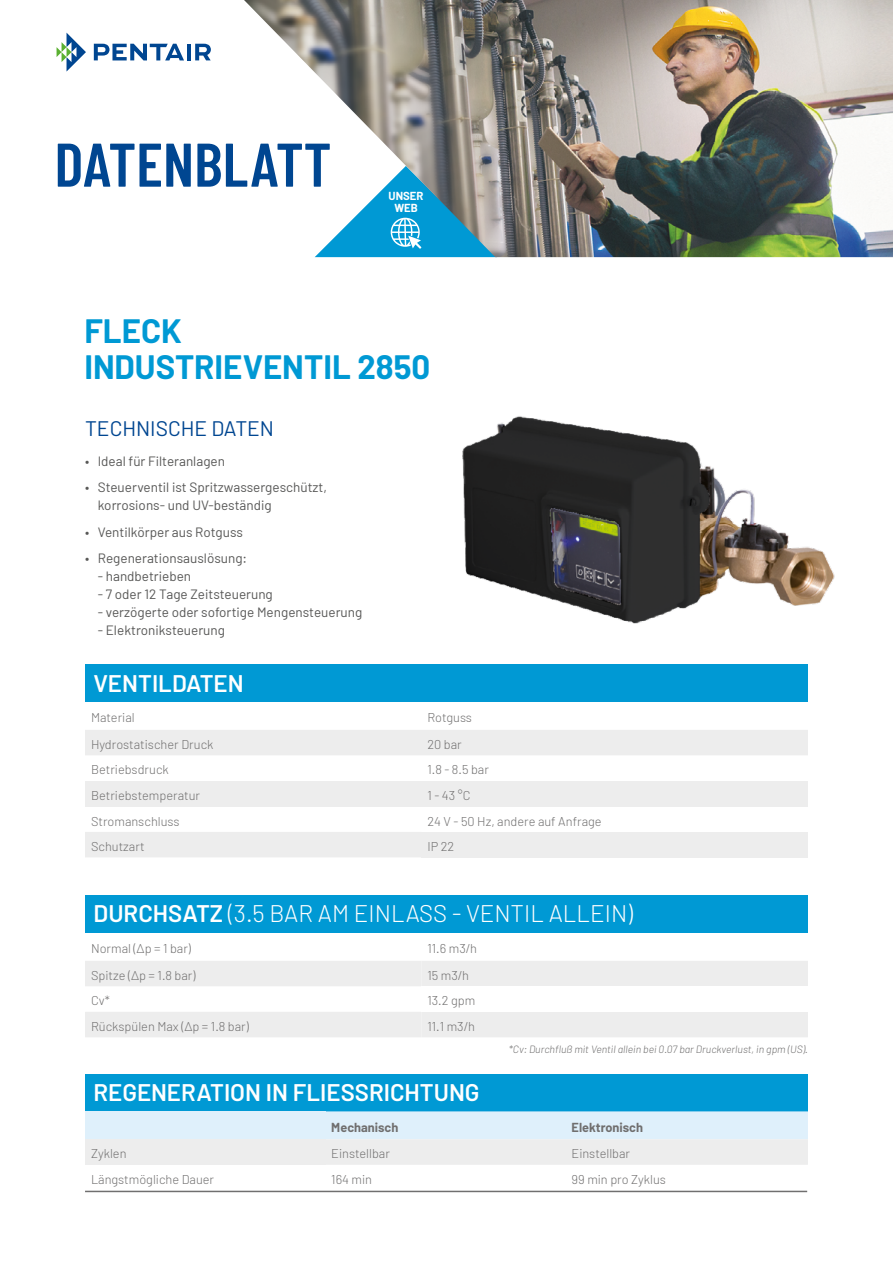
<style>
.page{position:relative;width:893px;height:1263px;background:#fff}
.page>*{position:absolute;margin:0;border:0;box-sizing:border-box;transform-origin:0 0}
.t1{font:600 61.5px "Barlow Condensed";color:#004691}
.t2{font:700 33px/36px "Barlow";color:#0099d4}
.t3{font:600 24px "Barlow";color:#fff}
.t4{font:300 24px "Barlow";color:#fff}
.t5{font:21px "Barlow";color:#004691}
.t6{font:13.5px/18px "Barlow";color:#575756}
.t7{font:300 12.75px "Barlow";color:#706f6f}
.t8{font:700 12.75px "Barlow";color:#706f6f}
.t9{font:700 11.4px/11.4px "Barlow";color:#fff;text-align:center}
.t10{font:italic 300 10.5px "Barlow";color:#706f6f}
.s1{font-weight:600}
</style>
<div class="page">
<img style="left:244px;top:0;width:649px;height:257px">
<hr style="left:85px;top:1191px;width:722px;height:1px;background:#706f6f">
<svg style="left:57px;top:33px;width:29px;height:39px"></svg>
<svg style="left:94px;top:44px;width:90px;height:16px"></svg>
<hr style="left:187px;top:44px;width:4px;height:16px;background:#004691">
<svg style="left:195px;top:44px;width:16px;height:16px"></svg>
<svg style="left:315px;top:166px;width:182px;height:91px"></svg>
<div style="left:85px;top:664px;width:723px;height:38px;background:#0099d4"></div>
<svg style="left:85px;top:730px;width:723px;height:127px"></svg>
<div style="left:85px;top:781px;width:336px;height:25px;background:#ededed"></div>
<div style="left:421px;top:781px;width:387px;height:25px;background:#ededed"></div>
<div style="left:421px;top:832px;width:387px;height:25px;background:#ededed"></div>
<div style="left:85px;top:895px;width:723px;height:38px;background:#0099d4"></div>
<svg style="left:85px;top:961px;width:723px;height:76px"></svg>
<div style="left:421px;top:986px;width:387px;height:26px;background:#fff"></div>
<div style="left:85px;top:1074px;width:723px;height:37px;background:#0099d4"></div>
<div style="left:85px;top:1111px;width:240px;height:28px;background:#dff0fb"></div>
<div style="left:85px;top:1139px;width:240px;height:26px;background:#ededed"></div>
<svg style="left:325px;top:1111px;width:483px;height:54px;background:#e4eef4"></svg>
<img style="left:462px;top:416px;width:373px;height:208px">
<h1 class="t1" style="left:54px;top:126px;width:278px">DATENBLATT</h1>
<p class="t9" style="left:389px;top:190px;width:36px">UNSER<br>WEB</p>
<h2 class="t2" style="left:84px;top:313px;width:348px">FLECK<br>INDUSTRIEVENTIL 2850</h2>
<h3 class="t5" style="left:85px;top:415px;width:191px">TECHNISCHE DATEN</h3>
<p class="t6" style="left:85px;top:452px;width:141px">• Ideal für Filteranlagen</p>
<p class="t6" style="left:98px;top:478px;width:231px;text-indent:-13px">• Steuerventil ist Spritzwassergeschützt, korrosions- und UV-beständig</p>
<p class="t6" style="left:85px;top:523px;width:159px">• Ventilkörper aus Rotguss</p>
<p class="t6" style="left:85px;top:549px;width:164px">• Regenerationsauslösung:</p>
<p class="t6" style="left:98px;top:567px;width:95px">- handbetrieben</p>
<p class="t6" style="left:98px;top:585px;width:177px">- 7 oder 12 Tage Zeitsteuerung</p>
<p class="t6" style="left:98px;top:603px;width:266px">- verzögerte oder sofortige Mengensteuerung</p>
<p class="t6" style="left:98px;top:621px;width:129px">- Elektroniksteuerung</p>
<h3 class="t3" style="left:94px;top:668px;width:152px">VENTILDATEN</h3>
<p class="t7" style="left:91px;top:710px;width:45px">Material</p>
<p class="t7" style="left:427px;top:710px;width:46px">Rotguss</p>
<p class="t7" style="left:91px;top:736px;width:124px">Hydrostatischer Druck</p>
<p class="t7" style="left:427px;top:736px;width:36px">20 bar</p>
<p class="t7" style="left:91px;top:762px;width:79px">Betriebsdruck</p>
<p class="t7" style="left:427px;top:762px;width:63px">1.8 - 8.5 bar</p>
<p class="t7" style="left:91px;top:787px;width:111px">Betriebstemperatur</p>
<p class="t7" style="left:427px;top:787px;width:44px">1 - 43 °C</p>
<p class="t7" style="left:91px;top:813px;width:90px">Stromanschluss</p>
<p class="t7" style="left:427px;top:813px;width:176px">24 V - 50 Hz, andere auf Anfrage</p>
<p class="t7" style="left:91px;top:838px;width:55px">Schutzart</p>
<p class="t7" style="left:427px;top:838px;width:28px">IP 22</p>
<h3 class="t4" style="left:94px;top:899px;width:541px"><span class="s1">DURCHSATZ</span> (3.5 BAR AM EINLASS - VENTIL ALLEIN)</h3>
<p class="t7" style="left:91px;top:941px;width:101px">Normal (Δp = 1 bar)</p>
<p class="t7" style="left:427px;top:941px;width:51px">11.6 m3/h</p>
<p class="t7" style="left:91px;top:967px;width:106px">Spitze (Δp = 1.8 bar)</p>
<p class="t7" style="left:427px;top:967px;width:43px">15 m3/h</p>
<p class="t7" style="left:91px;top:993px;width:20px">Cv*</p>
<p class="t7" style="left:427px;top:993px;width:49px">13.2 gpm</p>
<p class="t7" style="left:91px;top:1018px;width:159px">Rückspülen Max (Δp = 1.8 bar)</p>
<p class="t7" style="left:427px;top:1018px;width:49px">11.1 m3/h</p>
<h3 class="t3" style="left:94px;top:1077px;width:387px">REGENERATION IN FLIESSRICHTUNG</h3>
<p class="t10" style="left:509px;top:1043px;width:301px">*Cv: Durchfluß mit Ventil allein bei 0.07 bar Druckverlust, in gpm (US).</p>
<p class="t8" style="left:331px;top:1119px;width:69px">Mechanisch</p>
<p class="t8" style="left:572px;top:1119px;width:73px">Elektronisch</p>
<p class="t7" style="left:91px;top:1146px;width:37px">Zyklen</p>
<p class="t7" style="left:331px;top:1146px;width:60px">Einstellbar</p>
<p class="t7" style="left:572px;top:1146px;width:60px">Einstellbar</p>
<p class="t7" style="left:91px;top:1171px;width:125px">Längstmögliche Dauer</p>
<p class="t7" style="left:331px;top:1171px;width:42px">164 min</p>
<p class="t7" style="left:572px;top:1171px;width:96px">99 min pro Zyklus</p>
</div>
